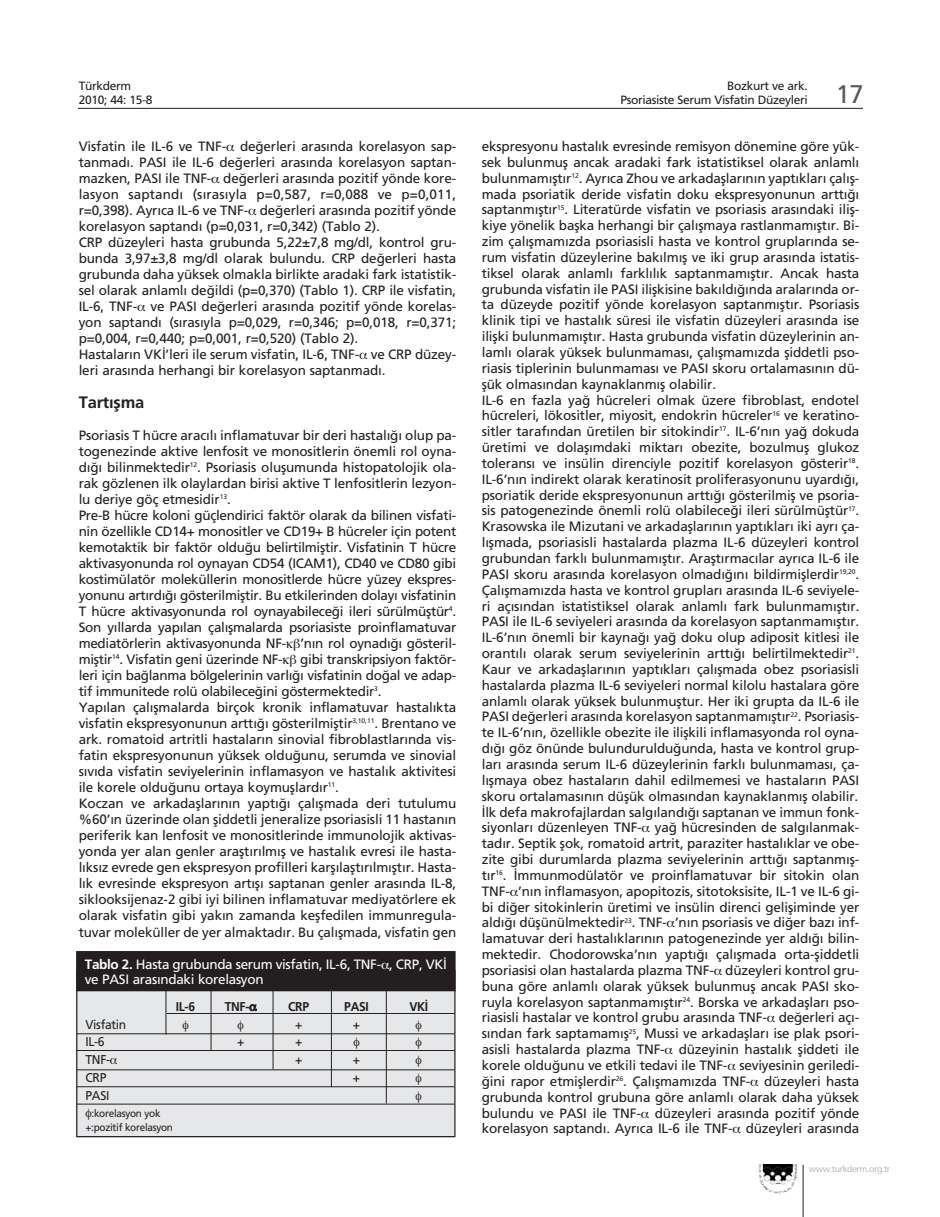
<style>
.page{position:relative;width:940px;height:1217px;background:#fff}
.page>*{position:absolute;margin:0;border:0;box-sizing:border-box;transform-origin:0 0}
.t1{font:25.5px "Frutiger";color:#58595b}
.t2{font:700 16.5px "Frutiger";letter-spacing:-.01em;color:#231f20}
.t3{font:13.5px/15.9px "Frutiger";letter-spacing:-.01em;color:#231f20}
.t4{font:13.5px/15px "Frutiger";letter-spacing:-.02em;color:#fff}
.t5{font:12.75px "Frutiger";letter-spacing:-.03em;color:#231f20;scale:.95 1}
.t6{font:700 12.75px "Frutiger";letter-spacing:-.03em;color:#231f20;scale:.95 1}
.t7{font:12px/13.5px "Frutiger";letter-spacing:-.03em;color:#231f20;text-align:right}
.t8{font:10.5px/13.5px "Frutiger";letter-spacing:-.03em;color:#231f20;scale:.95 1}
.t9{font:9px "Frutiger";letter-spacing:-.055em;color:#bbbdc0}
.s1{font-weight:700}
</style>
<div class="page">
<hr style="left:78px;top:108px;width:785px;height:1px;background:#231f20">
<img style="left:758px;top:1164px;width:39px;height:29px">
<hr style="left:803px;top:1164px;width:1px;height:52px;background:#231f20">
<div style="left:77px;top:970px;width:377px;height:166px;background:#e6e7e8"></div>
<div style="left:77px;top:951px;width:378px;height:39px;background:#231f20"></div>
<hr style="left:77px;top:1033px;width:377px;height:1px;background:#231f20">
<hr style="left:167px;top:1012px;width:287px;height:1px;background:#231f20">
<hr style="left:77px;top:1049px;width:377px;height:1px;background:#231f20">
<hr style="left:77px;top:1069px;width:377px;height:1px;background:#231f20">
<hr style="left:77px;top:1086px;width:377px;height:1px;background:#231f20">
<hr style="left:77px;top:1103px;width:377px;height:1px;background:#231f20">
<hr style="left:166px;top:988px;width:1px;height:46px;background:#231f20">
<hr style="left:211px;top:988px;width:1px;height:61px;background:#231f20">
<hr style="left:273px;top:988px;width:1px;height:81px;background:#231f20">
<hr style="left:331px;top:988px;width:1px;height:98px;background:#231f20">
<hr style="left:386px;top:988px;width:1px;height:115px;background:#231f20">
<p class="t7" style="left:79px;top:80px;width:75px;text-align:left">Türkderm<br>2010; 44: 15-8</p>
<h1 class="t1" style="left:835px;top:83px;width:29px">17</h1>
<p class="t7" style="left:620px;top:80px;width:189px">Bozkurt ve ark.<br>Psoriasiste Serum Visfatin Düzeyleri</p>
<p class="t3" style="left:79px;top:139px;width:379px">Visfatin ile IL-6 ve TNF- de¤erleri aras›nda korelasyon sap&shy;tanmad›. PASI ile IL-6 de¤erleri aras›nda korelasyon saptan&shy;mazken, PASI ile TNF- de¤erleri aras›nda pozitif yönde kore&shy;lasyon saptand› (s›ras›yla p=0,587, r=0,088 ve p=0,011, r=0,398). Ayr›ca IL-6 ve TNF- de¤erleri aras›nda pozitif yönde korelasyon saptand› (p=0,031, r=0,342) (Tablo 2).<br>CRP düzeyleri hasta grubunda 5,22±7,8 mg/dl, kontrol gru&shy;bunda 3,97±3,8 mg/dl olarak bulundu. CRP de¤erleri hasta grubunda daha yüksek olmakla birlikte aradaki fark istatistik&shy;sel olarak anlaml› de¤ildi (p=0,370) (Tablo 1). CRP ile visfatin, IL-6, TNF- ve PASI de¤erleri aras›nda pozitif yönde korelas&shy;yon saptand› (s›ras›yla p=0,029, r=0,346; p=0,018, r=0,371; p=0,004, r=0,440; p=0,001, r=0,520) (Tablo 2).<br>Hastalar›n VK‹’leri ile serum visfatin, IL-6, TNF- ve CRP düzey&shy;leri aras›nda herhangi bir korelasyon saptanmad›.</p>
<p class="t2" style="left:79px;top:395px;width:67px">Tart›flma</p>
<p class="t3" style="left:79px;top:428px;width:379px">Psoriasis T hücre arac›l› inflamatuvar bir deri hastal›¤› olup pa&shy;togenezinde aktive lenfosit ve monositlerin önemli rol oyna&shy;d›¤› bilinmektedir<sup>12</sup>. Psoriasis oluflumunda histopatolojik ola&shy;rak gözlenen ilk olaylardan birisi aktive T lenfositlerin lezyon&shy;lu deriye göç etmesidir<sup>13</sup>.<br>Pre-B hücre koloni güçlendirici faktör olarak da bilinen visfati&shy;nin özellikle CD14+ monositler ve CD19+ B hücreler için potent kemotaktik bir faktör oldu¤u belirtilmifltir. Visfatinin T hücre aktivasyonunda rol oynayan CD54 (ICAM1), CD40 ve CD80 gibi kostimülatör moleküllerin monositlerde hücre yüzey ekspres&shy;yonunu art›rd›¤› gösterilmifltir. Bu etkilerinden dolay› visfatinin T hücre aktivasyonunda rol oynayabilece¤i ileri sürülmüfltür<sup>4</sup>.<br>Son y›llarda yap›lan çal›flmalarda psoriasiste proinflamatuvar mediatörlerin aktivasyonunda NF- ’n›n rol oynad›¤› gösteril&shy;mifltir<sup>14</sup>. Visfatin geni üzerinde NF-</p>
<p class="t3" style="left:79px;top:652px;width:379px;text-indent:222px">gibi transkripsiyon faktör&shy;leri için ba¤lanma bölgelerinin varl›¤› visfatinin do¤al ve adap&shy;tif immunitede rolü olabilece¤ini göstermektedir<sup>3</sup>.<br>Yap›lan çal›flmalarda birçok kronik inflamatuvar hastal›kta visfatin ekspresyonunun artt›¤› gösterilmifltir<sup>3,10,11</sup>. Brentano ve ark. romatoid artritli hastalar›n sinovial fibroblastlar›nda vis&shy;fatin ekspresyonunun yüksek oldu¤unu, serumda ve sinovial s›v›da visfatin seviyelerinin inflamasyon ve hastal›k aktivitesi ile korele oldu¤unu ortaya koymufllard›r<sup>11</sup>.<br>Koczan ve arkadafllar›n›n yapt›¤› çal›flmada deri tutulumu %60’›n üzerinde olan fliddetli jeneralize psoriasisli 11 hastan›n periferik kan lenfosit ve monositlerinde immunolojik aktivas&shy;yonda yer alan genler araflt›r›lm›fl ve hastal›k evresi ile hasta&shy;l›ks›z evrede gen ekspresyon profilleri karfl›laflt›r›lm›flt›r. Hasta&shy;l›k evresinde ekspresyon art›fl› saptanan genler aras›nda IL-8, siklooksijenaz-2 gibi iyi bilinen inflamatuvar mediyatörlere ek olarak visfatin gibi yak›n zamanda keflfedilen immunregula&shy;tuvar moleküller de yer almaktad›r. Bu çal›flmada, visfatin gen</p>
<p class="t4" style="left:85px;top:957px;width:363px"><span class="s1">Tablo 2.</span> Hasta grubunda serum visfatin, IL-6, TNF- , CRP, VK‹ ve PASI aras›ndaki korelasyon</p>
<p class="t6" style="left:176px;top:1000px;width:22px">IL-6</p>
<p class="t6" style="left:225px;top:1000px;width:27px">TNF-</p>
<p class="t6" style="left:288px;top:1000px;width:23px">CRP</p>
<p class="t6" style="left:344px;top:1000px;width:27px">PASI</p>
<p class="t6" style="left:409px;top:1000px;width:21px">VK‹</p>
<p class="t5" style="left:86px;top:1018px;width:44px">Visfatin</p>
<p class="t5" style="left:295px;top:1018px;width:9px">+</p>
<p class="t5" style="left:353px;top:1018px;width:9px">+</p>
<p class="t5" style="left:86px;top:1036px;width:22px">IL-6</p>
<p class="t5" style="left:237px;top:1036px;width:9px">+</p>
<p class="t5" style="left:295px;top:1036px;width:9px">+</p>
<p class="t5" style="left:86px;top:1054px;width:27px">TNF-</p>
<p class="t5" style="left:295px;top:1054px;width:9px">+</p>
<p class="t5" style="left:353px;top:1054px;width:9px">+</p>
<p class="t5" style="left:86px;top:1071px;width:23px">CRP</p>
<p class="t5" style="left:353px;top:1071px;width:9px">+</p>
<p class="t5" style="left:86px;top:1089px;width:27px">PASI</p>
<p class="t8" style="left:86px;top:1107px;width:94px;text-indent:6px">:korelasyon yok +:pozitif korelasyon</p>
<p class="t3" style="left:482px;top:139px;width:379px">ekspresyonu hastal›k evresinde remisyon dönemine göre yük&shy;sek bulunmufl ancak aradaki fark istatistiksel olarak anlaml› bulunmam›flt›r<sup>12</sup>. Ayr›ca Zhou ve arkadafllar›n›n yapt›klar› çal›fl&shy;mada psoriatik deride visfatin doku ekspresyonunun artt›¤› saptanm›flt›r<sup>15</sup>. Literatürde visfatin ve psoriasis aras›ndaki ilifl&shy;kiye yönelik baflka herhangi bir çal›flmaya rastlanmam›flt›r. Bi&shy;zim çal›flmam›zda psoriasisli hasta ve kontrol gruplar›nda se&shy;rum visfatin düzeylerine bak›lm›fl ve iki grup aras›nda istatis&shy;tiksel olarak anlaml› farkl›l›k saptanmam›flt›r. Ancak hasta grubunda visfatin ile PASI iliflkisine bak›ld›¤›nda aralar›nda or&shy;ta düzeyde pozitif yönde korelasyon saptanm›flt›r. Psoriasis klinik tipi ve hastal›k süresi ile visfatin düzeyleri aras›nda ise iliflki bulunmam›flt›r. Hasta grubunda visfatin düzeylerinin an&shy;laml› olarak yüksek bulunmamas›, çal›flmam›zda fliddetli pso&shy;riasis tiplerinin bulunmamas› ve PASI skoru ortalamas›n›n dü&shy;flük olmas›ndan kaynaklanm›fl olabilir.<br>IL-6 en fazla ya¤ hücreleri olmak üzere fibroblast, endotel hücreleri, lökositler, miyosit, endokrin hücreler<sup>16</sup> ve keratino&shy;sitler taraf›ndan üretilen bir sitokindir<sup>17</sup>. IL-6’n›n ya¤ dokuda üretimi ve dolafl›mdaki miktar› obezite, bozulmufl glukoz tolerans› ve insülin direnciyle pozitif korelasyon gösterir<sup>18</sup>.<br>IL-6’n›n indirekt olarak keratinosit proliferasyonunu uyard›¤›, psoriatik deride ekspresyonunun artt›¤› gösterilmifl ve psoria&shy;sis patogenezinde önemli rolü olabilece¤i ileri sürülmüfltür<sup>17</sup>.<br>Krasowska ile Mizutani ve arkadafllar›n›n yapt›klar› iki ayr› ça&shy;l›flmada, psoriasisli hastalarda plazma IL-6 düzeyleri kontrol grubundan farkl› bulunmam›flt›r. Araflt›rmac›lar ayr›ca IL-6 ile PASI skoru aras›nda korelasyon olmad›¤›n› bildirmifllerdir<sup>19,20</sup>.<br>Çal›flmam›zda hasta ve kontrol gruplar› aras›nda IL-6 seviyele&shy;ri aç›s›ndan istatistiksel olarak anlaml› fark bulunmam›flt›r.<br>PASI ile IL-6 seviyeleri aras›nda da korelasyon saptanmam›flt›r.<br>IL-6’n›n önemli bir kayna¤› ya¤ doku olup adiposit kitlesi ile orant›l› olarak serum seviyelerinin artt›¤› belirtilmektedir<sup>21</sup>.<br>Kaur ve arkadafllar›n›n yapt›klar› çal›flmada obez psoriasisli hastalarda plazma IL-6 seviyeleri normal kilolu hastalara göre anlaml› olarak yüksek bulunmufltur. Her iki grupta da IL-6 ile PASI de¤erleri aras›nda korelasyon saptanmam›flt›r<sup>22</sup>. Psoriasis&shy;te IL-6’n›n, özellikle obezite ile iliflkili inflamasyonda rol oyna&shy;d›¤› göz önünde bulunduruldu¤unda, hasta ve kontrol grup&shy;lar› aras›nda serum IL-6 düzeylerinin farkl› bulunmamas›, ça&shy;l›flmaya obez hastalar›n dahil edilmemesi ve hastalar›n PASI skoru ortalamas›n›n düflük olmas›ndan kaynaklanm›fl olabilir. ‹lk defa makrofajlardan salg›land›¤› saptanan ve immun fonk&shy;siyonlar› düzenleyen TNF- ya¤ hücresinden de salg›lanmak&shy;tad›r. Septik flok, romatoid artrit, paraziter hastal›klar ve obe&shy;zite gibi durumlarda plazma seviyelerinin artt›¤› saptanm›fl&shy;t›r<sup>16</sup>. ‹mmunmodülatör ve proinflamatuvar bir sitokin olan TNF- ’n›n inflamasyon, apopitozis, sitotoksisite, IL-1 ve IL-6 gi&shy;bi di¤er sitokinlerin üretimi ve insülin direnci gelifliminde yer ald›¤› düflünülmektedir<sup>23</sup>. TNF- ’n›n psoriasis ve di¤er baz› inf&shy;lamatuvar deri hastal›klar›n›n patogenezinde yer ald›¤› bilin&shy;mektedir. Chodorowska’n›n yapt›¤› çal›flmada orta-fliddetli psoriasisi olan hastalarda plazma TNF- düzeyleri kontrol gru&shy;buna göre anlaml› olarak yüksek bulunmufl ancak PASI sko&shy;ruyla korelasyon saptanmam›flt›r<sup>24</sup>. Borska ve arkadafllar› pso&shy;riasisli hastalar ve kontrol grubu aras›nda TNF- de¤erleri aç›- s›ndan fark saptamam›fl<sup>25</sup>, Mussi ve arkadafllar› ise plak psori&shy;asisli hastalarda plazma TNF- düzeyinin hastal›k fliddeti ile korele oldu¤unu ve etkili tedavi ile TNF- seviyesinin geriledi-¤ini rapor etmifllerdir<sup>26</sup>. Çal›flmam›zda TNF- düzeyleri hasta grubunda kontrol grubuna göre anlaml› olarak daha yüksek bulundu ve PASI ile TNF- düzeyleri aras›nda pozitif yönde korelasyon saptand›. Ayr›ca IL-6 ile TNF- düzeyleri aras›nda</p>
<p class="t9" style="left:809px;top:1164px;width:83px">www.turkderm.org.tr</p>
</div>
